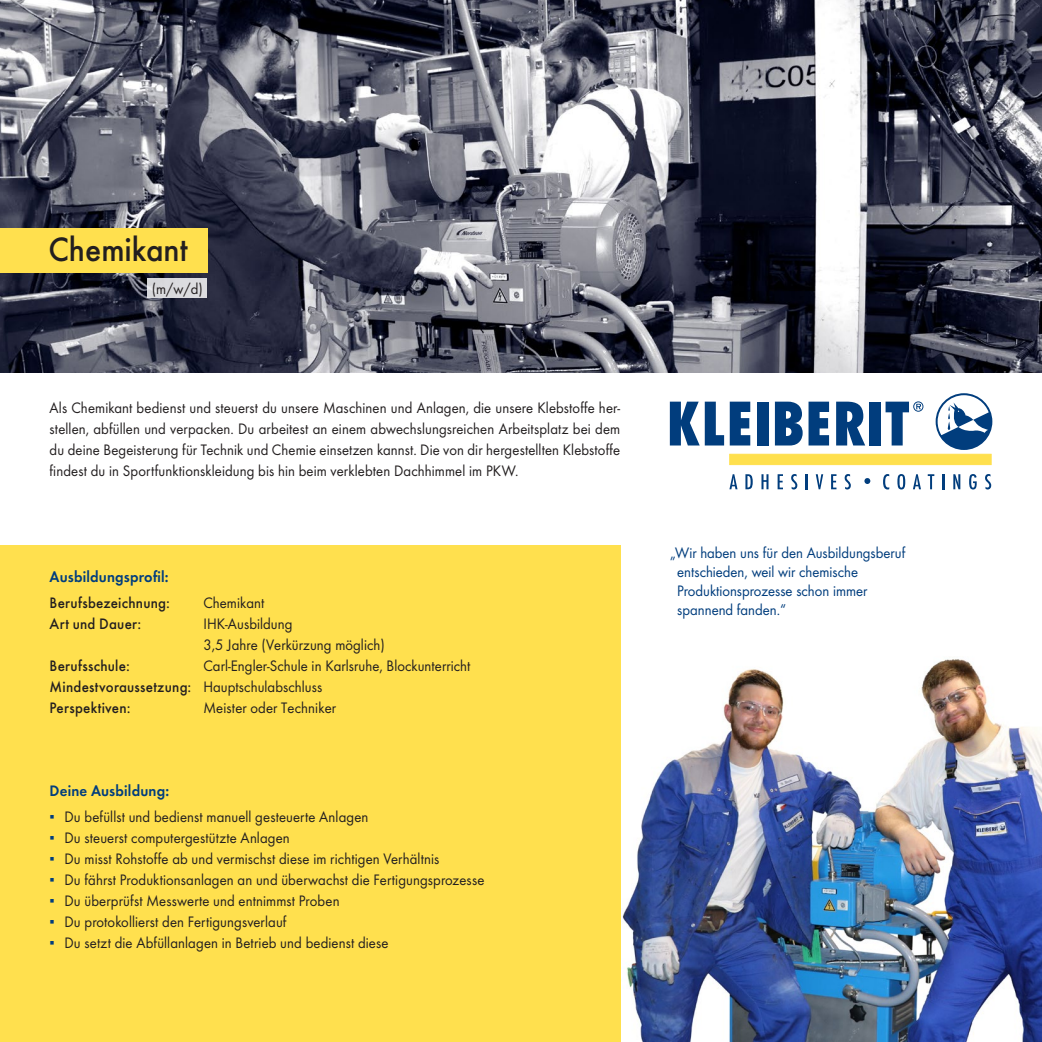
<style>
.page{position:relative;width:1042px;height:1042px;background:#fff}
.page>*{position:absolute;margin:0;border:0;box-sizing:border-box;transform-origin:0 0}
.t1{font:500 35px "Futura";color:#231f20;scale:.95 1}
.t2{font:15.75px/21px "Futura Boo";letter-spacing:.005em;color:#231f20;scale:.95 1}
.t3{font:15.75px/19.2px "Futura Boo";color:#013d7d;scale:.95 1}
.t4{font:500 15.75px "Futura";letter-spacing:.015em;color:#231f20;scale:.95 1}
.t5{font:15.75px "Futura Dem";letter-spacing:.01em;color:#013d7d;scale:.95 1}
.s1{font-family:"Arial Narrow";color:#013d7d}
</style>
<div class="page">
<svg style="left:670px;top:402px;width:54px;height:43px"></svg>
<svg style="left:730px;top:402px;width:20px;height:43px"></svg>
<div style="left:757px;top:402px;width:11px;height:43px;background:#013d7d"></div>
<svg style="left:775px;top:402px;width:27px;height:43px"></svg>
<svg style="left:808px;top:402px;width:21px;height:43px"></svg>
<svg style="left:836px;top:402px;width:29px;height:43px"></svg>
<div style="left:869px;top:402px;width:11px;height:43px;background:#013d7d"></div>
<div style="left:729px;top:454px;width:262px;height:11px;background:#ffe04e"></div>
<svg style="left:935px;top:393px;width:57px;height:57px"></svg>
<svg style="left:885px;top:401px;width:38px;height:44px"></svg>
<svg style="left:729px;top:474px;width:8px;height:15px"></svg>
<svg style="left:745px;top:474px;width:8px;height:15px"></svg>
<svg style="left:761px;top:474px;width:7px;height:15px"></svg>
<svg style="left:777px;top:474px;width:6px;height:15px"></svg>
<svg style="left:791px;top:474px;width:6px;height:15px"></svg>
<svg style="left:806px;top:474px;width:2px;height:15px"></svg>
<svg style="left:816px;top:474px;width:7px;height:15px"></svg>
<svg style="left:831px;top:474px;width:5px;height:15px"></svg>
<svg style="left:844px;top:474px;width:7px;height:15px"></svg>
<svg style="left:883px;top:474px;width:6px;height:15px"></svg>
<svg style="left:897px;top:474px;width:8px;height:15px"></svg>
<svg style="left:913px;top:474px;width:8px;height:15px"></svg>
<svg style="left:928px;top:474px;width:6px;height:15px"></svg>
<svg style="left:942px;top:474px;width:2px;height:15px"></svg>
<svg style="left:953px;top:474px;width:7px;height:15px"></svg>
<svg style="left:969px;top:474px;width:7px;height:15px"></svg>
<svg style="left:985px;top:474px;width:6px;height:15px"></svg>
<svg style="left:864px;top:478px;width:6px;height:6px"></svg>
<img style="left:620px;top:546px;width:422px;height:496px">
<div style="left:0;top:546px;width:620px;height:496px;background:#ffe04e"></div>
<img style="left:0;top:0;width:1042px;height:372px">
<div style="left:0;top:228px;width:207px;height:45px;background:#ffe04e"></div>
<div style="left:148px;top:278px;width:59px;height:20px;background:#dbdbdf"></div>
<p class="t1" style="left:48px;top:229px;width:148px">Chemikant</p>
<p class="t2" style="left:152px;top:278px;width:55px">(m/w/d)</p>
<p class="t2" style="left:50px;top:397px;width:602px;text-align:justify">Als Chemikant bedienst und steuerst du unsere Maschinen und Anlagen, die unsere Klebstoffe her&shy;stellen, abfüllen und verpacken. Du arbeitest an einem abwechslungsreichen Arbeitsplatz bei dem du deine Begeisterung für Technik und Chemie einsetzen kannst. Die von dir hergestellten Klebstoffe findest du in Sportfunktionskleidung bis hin beim verklebten Dachhimmel im PKW.</p>
<p class="t5" style="left:50px;top:565px;width:127px">Ausbildungsprofil:</p>
<p class="t4" style="left:50px;top:594px;width:128px">Berufsbezeichnung:</p>
<p class="t4" style="left:50px;top:615px;width:98px">Art und Dauer:</p>
<p class="t4" style="left:50px;top:657px;width:86px">Berufsschule:</p>
<p class="t4" style="left:50px;top:678px;width:151px">Mindestvoraussetzung:</p>
<p class="t4" style="left:50px;top:699px;width:87px">Perspektiven:</p>
<p class="t2" style="left:203px;top:592px;width:282px">Chemikant<br>IHK-Ausbildung<br>3,5 Jahre (Verkürzung möglich)<br>Carl-Engler-Schule in Karlsruhe, Blockunterricht<br>Hauptschulabschluss<br>Meister oder Techniker</p>
<p class="t5" style="left:50px;top:779px;width:127px">Deine Ausbildung:</p>
<p class="t2" style="left:50px;top:806px;width:337px"><span class="s1">▪</span> Du befüllst und bedienst manuell gesteuerte Anlagen</p>
<p class="t2" style="left:50px;top:827px;width:254px"><span class="s1">▪</span> Du steuerst computergestützte Anlagen</p>
<p class="t2" style="left:50px;top:848px;width:412px"><span class="s1">▪</span> Du misst Rohstoffe ab und vermischst diese im richtigen Verhältnis</p>
<p class="t2" style="left:50px;top:869px;width:459px"><span class="s1">▪</span> Du fährst Produktionsanlagen an und überwachst die Fertigungsprozesse</p>
<p class="t2" style="left:50px;top:890px;width:307px"><span class="s1">▪</span> Du überprüfst Messwerte und entnimmst Proben</p>
<p class="t2" style="left:50px;top:911px;width:251px"><span class="s1">▪</span> Du protokollierst den Fertigungsverlauf</p>
<p class="t2" style="left:50px;top:932px;width:358px"><span class="s1">▪</span> Du setzt die Abfüllanlagen in Betrieb und bedienst diese</p>
<p class="t3" style="left:670px;top:542px;width:249px">„Wir haben uns für den Ausbildungsberuf</p>
<p class="t3" style="left:677px;top:562px;width:202px">entschieden, weil wir chemische<br>Produktionsprozesse schon immer spannend fanden.“</p>
</div>
